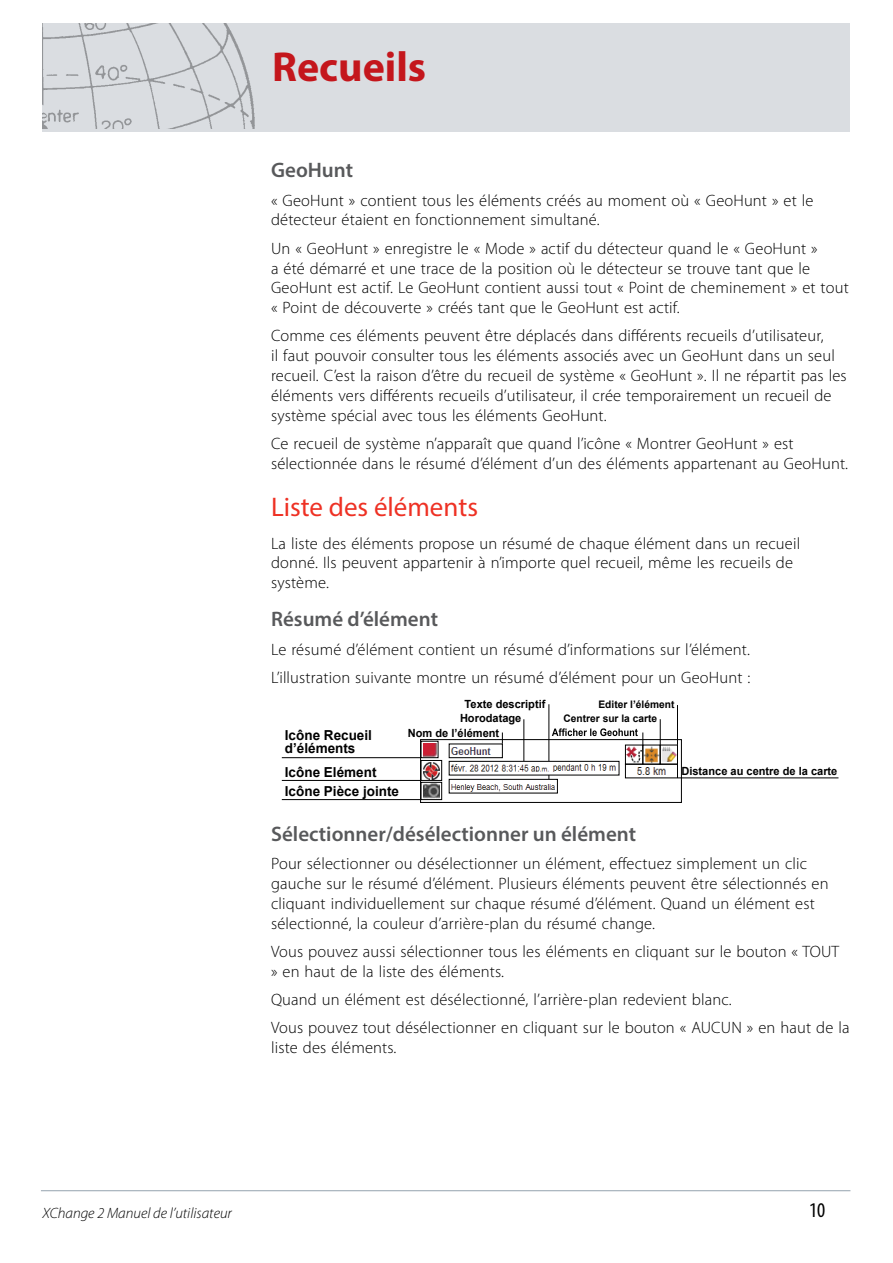
<style>
.page{position:relative;width:893px;height:1263px;background:#fff}
.page>*{position:absolute;margin:0;border:0;box-sizing:border-box;transform-origin:0 0}
.t1{font:700 42px "Myriad Pro";color:#c4161c}
.t2{font:27px "Myriad Pro";color:#ee3124}
.t3{font:600 21px "Myriad Pro";color:#58595b}
.t4{font:condensed 21px "Myriad Pro";color:#000}
.t5{font:300 16.5px/19.8px "Myriad Pro";letter-spacing:.01em;color:#000}
.t6{font:italic 300 15px "Myriad Pro";color:#000}
.t7{font:700 13.8px/13.8px "Arial";color:#000}
.t8{font:700 11.25px "Arial";color:#000}
.t9{font:700 10.35px "Arial";color:#000}
</style>
<div class="page">
<div style="left:43px;top:23px;width:807px;height:109px;background:#dadde1"></div>
<img style="left:43px;top:23px;width:211px;height:106px">
<hr style="left:41px;top:1190px;width:809px;height:1px;background:#a0adb7">
<hr style="left:523px;top:719px;width:1px;height:43px;background:#000">
<hr style="left:548px;top:704px;width:1px;height:75px;background:#000">
<svg style="left:451px;top:763px;width:165px;height:10px"></svg>
<div style="left:449px;top:761px;width:170px;height:14px;border:1px solid #000"></div>
<svg style="left:451px;top:748px;width:40px;height:7px"></svg>
<div style="left:449px;top:743px;width:54px;height:15px;border:1px solid #000"></div>
<img style="left:627px;top:746px;width:49px;height:17px">
<img style="left:423px;top:743px;width:14px;height:13px">
<img style="left:423px;top:762px;width:17px;height:17px">
<img style="left:423px;top:784px;width:17px;height:14px">
<img style="left:452px;top:765px;width:163px;height:6px">
<img style="left:452px;top:784px;width:103px;height:7px">
<img style="left:452px;top:747px;width:39px;height:7px">
<div style="left:421px;top:741px;width:18px;height:17px;border:1px solid #000"></div>
<div style="left:421px;top:760px;width:21px;height:21px;border:1px solid #000"></div>
<div style="left:421px;top:782px;width:21px;height:18px;border:1px solid #000"></div>
<div style="left:449px;top:779px;width:109px;height:14px;border:1px solid #000"></div>
<div style="left:660px;top:744px;width:18px;height:21px;border:1px solid #000"></div>
<div style="left:642px;top:744px;width:19px;height:21px;border:1px solid #000"></div>
<div style="left:625px;top:744px;width:18px;height:21px;border:1px solid #000"></div>
<hr style="left:282px;top:757px;width:139px;height:1px;background:#000">
<hr style="left:282px;top:780px;width:139px;height:1px;background:#000">
<hr style="left:282px;top:799px;width:139px;height:1px;background:#000">
<svg style="left:552px;top:728px;width:91px;height:17px"></svg>
<svg style="left:660px;top:719px;width:1px;height:26px"></svg>
<hr style="left:677px;top:705px;width:1px;height:40px;background:#000">
<hr style="left:678px;top:777px;width:160px;height:1px;background:#000">
<img style="left:638px;top:768px;width:27px;height:6px">
<div style="left:420px;top:739px;width:262px;height:64px;border:1px solid #000"></div>
<h1 class="t1" style="left:272px;top:39px;width:155px">Recueils</h1>
<p class="t3" style="left:271px;top:157px;width:84px">GeoHunt</p>
<p class="t5" style="left:271px;top:191px;width:544px">« GeoHunt » contient tous les éléments créés au moment où « GeoHunt » et le détecteur étaient en fonctionnement simultané.</p>
<p class="t5" style="left:271px;top:239px;width:579px">Un « GeoHunt » enregistre le « Mode » actif du détecteur quand le « GeoHunt »<br>a été démarré et une trace de la position où le détecteur se trouve tant que le GeoHunt est actif. Le GeoHunt contient aussi tout « Point de cheminement » et tout « Point de découverte » créés tant que le GeoHunt est actif.</p>
<p class="t5" style="left:271px;top:326px;width:577px">Comme ces éléments peuvent être déplacés dans différents recueils d’utilisateur,<br>il faut pouvoir consulter tous les éléments associés avec un GeoHunt dans un seul recueil. C’est la raison d’être du recueil de système « GeoHunt ». Il ne répartit pas les éléments vers différents recueils d’utilisateur, il crée temporairement un recueil de système spécial avec tous les éléments GeoHunt.</p>
<p class="t5" style="left:271px;top:434px;width:579px">Ce recueil de système n’apparaît que quand l’icône « Montrer GeoHunt » est sélectionnée dans le résumé d’élément d’un des éléments appartenant au GeoHunt.</p>
<h2 class="t2" style="left:271px;top:490px;width:208px">Liste des éléments</h2>
<p class="t5" style="left:271px;top:533px;width:531px">La liste des éléments propose un résumé de chaque élément dans un recueil donné. Ils peuvent appartenir à n’importe quel recueil, même les recueils de système.</p>
<p class="t3" style="left:271px;top:606px;width:168px">Résumé d’élément</p>
<p class="t5" style="left:271px;top:635px;width:481px;line-height:28.3px">Le résumé d’élément contient un résumé d’informations sur l’élément.<br>L’illustration suivante montre un résumé d’élément pour un GeoHunt :</p>
<p class="t7" style="left:285px;top:728px;width:89px">Icône Recueil d’éléments</p>
<p class="t7" style="left:285px;top:763px;width:116px;line-height:19.2px">Icône Elément<br>Icône Pièce jointe</p>
<p class="t8" style="left:465px;top:697px;width:82px">Texte descriptif</p>
<p class="t8" style="left:460px;top:711px;width:63px">Horodatage</p>
<p class="t8" style="left:408px;top:725px;width:93px">Nom de l’élément</p>
<p class="t9" style="left:598px;top:697px;width:77px">Editer l’élément</p>
<p class="t9" style="left:564px;top:711px;width:95px">Centrer sur la carte</p>
<p class="t8" style="left:681px;top:763px;width:158px">Distance au centre de la carte</p>
<p class="t3" style="left:271px;top:821px;width:367px">Sélectionner/désélectionner un élément</p>
<p class="t5" style="left:271px;top:854px;width:559px">Pour sélectionner ou désélectionner un élément, effectuez simplement un clic gauche sur le résumé d’élément. Plusieurs éléments peuvent être sélectionnés en cliquant individuellement sur chaque résumé d’élément. Quand un élément est sélectionné, la couleur d’arrière-plan du résumé change.</p>
<p class="t5" style="left:271px;top:942px;width:570px">Vous pouvez aussi sélectionner tous les éléments en cliquant sur le bouton « TOUT » en haut de la liste des éléments.</p>
<p class="t5" style="left:271px;top:986px;width:580px;line-height:28.3px">Quand un élément est désélectionné, l’arrière-plan redevient blanc.<br>Vous pouvez tout désélectionner en cliquant sur le bouton « AUCUN » en haut de la</p>
<p class="t5" style="left:271px;top:1038px;width:127px">liste des éléments.</p>
<p class="t6" style="left:43px;top:1205px;width:191px">XChange 2 Manuel de l’utilisateur</p>
<p class="t4" style="left:809px;top:1197px;width:18px">10</p>
</div>
